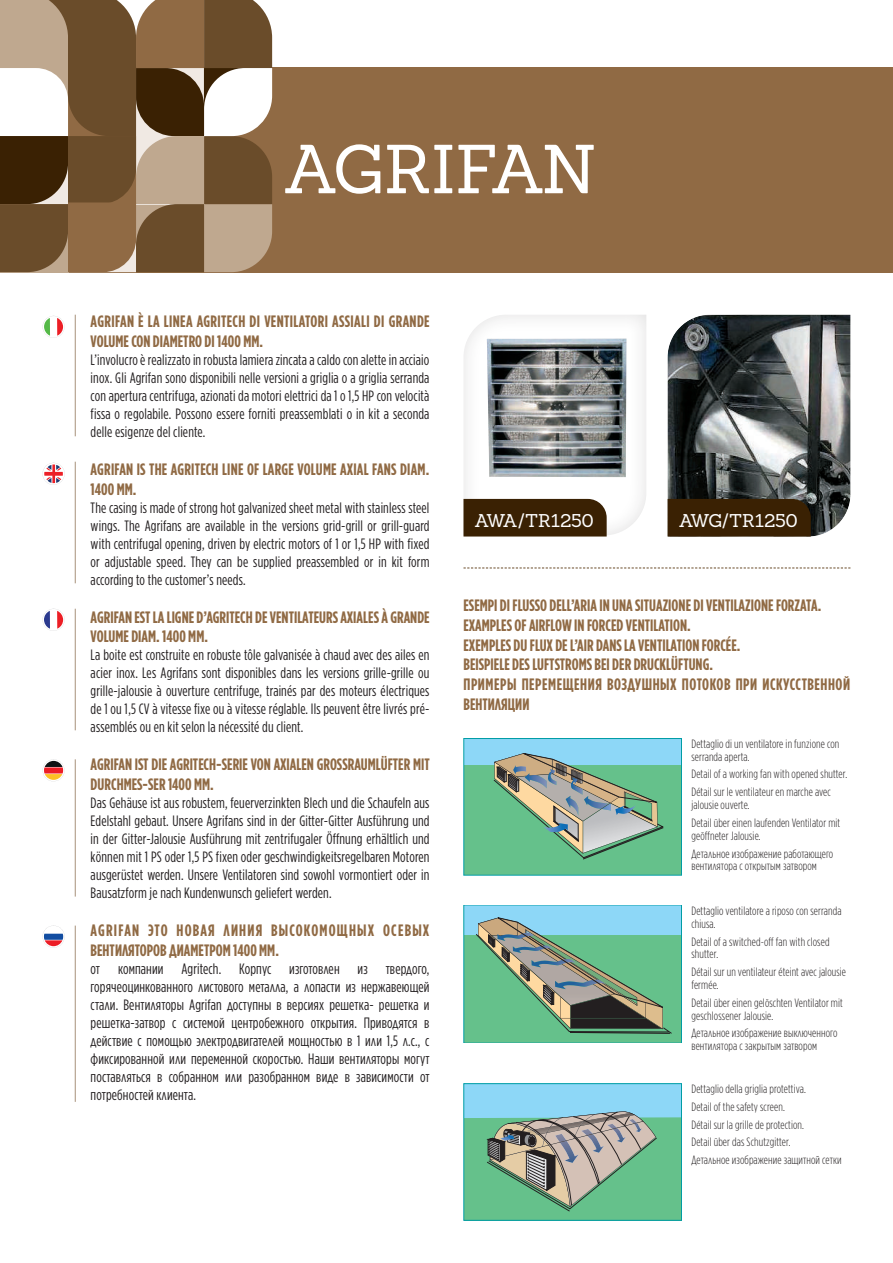
<style>
.page{position:relative;width:893px;height:1263px;background:#fff}
.page>*{position:absolute;margin:0;border:0;box-sizing:border-box;transform-origin:0 0}
.t1{font:67.5px "Sanchez";letter-spacing:-.045em;color:#fff}
.t2{font:18px "Sanchez";color:#fff}
.t3{font:700 16.5px/19.8px "Gotham Condensed";color:#906a44}
.t4{font:700 16.5px/19.8px "Gotham Condensed";letter-spacing:.02em;color:#906a44}
.t5{font:700 16.5px/19.8px "Gotham Cond";letter-spacing:.055em;color:#906a44}
.t6{font:700 16.5px/19.8px "Gotham Cond";letter-spacing:.035em;color:#906a44}
.t7{font:15px/18px "Gotham Condensed";letter-spacing:.01em;color:#231f20;text-align:justify}
.t8{font:15px/18px "Gotham Cond";letter-spacing:.01em;color:#231f20;text-align:justify}
.t9{font:300 12px/17.9px "Gotham Cond";letter-spacing:.01em;color:#231f20}
</style>
<div class="page">
<div style="left:0;top:67px;width:893px;height:205px;background:#906a44"></div>
<svg style="left:0;top:0;width:272px;height:272px;background:#8e7559"></svg>
<svg style="left:43px;top:463px;width:22px;height:22px"></svg>
<svg style="left:43px;top:316px;width:22px;height:22px"></svg>
<svg style="left:43px;top:609px;width:22px;height:22px"></svg>
<svg style="left:43px;top:759px;width:22px;height:22px"></svg>
<hr style="left:75px;top:609px;width:1px;height:121px;background:#a7917b">
<hr style="left:75px;top:759px;width:1px;height:137px;background:#a7917b">
<hr style="left:75px;top:925px;width:1px;height:177px;background:#a7917b">
<hr style="left:75px;top:462px;width:1px;height:121px;background:#a7917b">
<hr style="left:75px;top:315px;width:1px;height:121px;background:#a7917b">
<svg style="left:463px;top:568px;width:387px;height:1px"></svg>
<svg style="left:43px;top:925px;width:22px;height:23px"></svg>
<svg style="left:463px;top:315px;width:183px;height:221px"></svg>
<svg style="left:668px;top:315px;width:182px;height:221px;background:#565754"></svg>
<div style="left:464px;top:738px;width:217px;height:137px;background:#65c18b"></div>
<div style="left:464px;top:738px;width:217px;height:27px;background:#8dd7f7"></div>
<div style="left:463px;top:738px;width:219px;height:137px;border:1px solid #009da5"></div>
<svg style="left:493px;top:753px;width:171px;height:106px"></svg>
<div style="left:464px;top:905px;width:217px;height:138px;background:#65c18b"></div>
<div style="left:464px;top:905px;width:217px;height:30px;background:#8dd7f7"></div>
<svg style="left:476px;top:917px;width:196px;height:117px"></svg>
<div style="left:464px;top:1097px;width:217px;height:123px;background:#65c18b"></div>
<div style="left:463px;top:1083px;width:219px;height:137px;border:1px solid #009da5"></div>
<svg style="left:464px;top:1083px;width:217px;height:129px"></svg>
<h1 class="t1" style="left:283px;top:125px;width:316px">AGRIFAN</h1>
<p class="t4" style="left:91px;top:311px;width:341px">AGRIFAN È LA LINEA AGRITECH DI VENTILATORI ASSIALI DI GRANDE<br>VOLUME CON DIAMETRO DI 1400 MM.</p>
<p class="t7" style="left:91px;top:351px;width:340px">L’involucro è realizzato in robusta lamiera zincata a caldo con alette in acciaio inox. Gli Agrifan sono disponibili nelle versioni a griglia o a griglia serranda con apertura centrifuga, azionati da motori elettrici da 1 o 1,5 HP con velocità fissa o regolabile. Possono essere forniti preassemblati o in kit a seconda delle esigenze del cliente.</p>
<p class="t3" style="left:91px;top:459px;width:340px">AGRIFAN IS THE AGRITECH LINE OF LARGE VOLUME AXIAL FANS DIAM.<br>1400 MM.</p>
<p class="t7" style="left:91px;top:498px;width:340px">The casing is made of strong hot galvanized sheet metal with stainless steel wings. The Agrifans are available in the versions grid-grill or grill-guard with centrifugal opening, driven by electric motors of 1 or 1,5 HP with fixed or adjustable speed. They can be supplied preassembled or in kit form according to the customer’s needs.</p>
<p class="t3" style="left:91px;top:606px;width:341px">AGRIFAN EST LA LIGNE D’AGRITECH DE VENTILATEURS AXIALES À GRANDE<br>VOLUME DIAM. 1400 MM.</p>
<p class="t7" style="left:91px;top:646px;width:340px">La boite est construite en robuste tôle galvanisée à chaud avec des ailes en acier inox. Les Agrifans sont disponibles dans les versions grille-grille ou grille-jalousie à ouverture centrifuge, trainés par des moteurs électriques de 1 ou 1,5 CV à vitesse fixe ou à vitesse réglable. Ils peuvent être livrés pré&shy;assemblés ou en kit selon la nécessité du client.</p>
<p class="t3" style="left:91px;top:754px;width:341px">AGRIFAN IST DIE AGRITECH-SERIE VON AXIALEN GROSSRAUMLÜFTER MIT<br>DURCHMES-SER 1400 MM.</p>
<p class="t7" style="left:91px;top:793px;width:340px">Das Gehäuse ist aus robustem, feuerverzinkten Blech und die Schaufeln aus Edelstahl gebaut. Unsere Agrifans sind in der Gitter-Gitter Ausführung und in der Gitter-Jalousie Ausführung mit zentrifugaler Öffnung erhältlich und können mit 1 PS oder 1,5 PS fixen oder geschwindigkeitsregelbaren Motoren ausgerüstet werden. Unsere Ventilatoren sind sowohl vormontiert oder in Bausatzform je nach Kundenwunsch geliefert werden.</p>
<p class="t5" style="left:91px;top:920px;width:340px">AGRIFAN ЭТО НОВАЯ ЛИНИЯ ВЫСОКОМОЩНЫХ ОСЕВЫХ<br>ВЕНТИЛЯТОРОВ ДИАМЕТРОМ 1400 ММ.</p>
<p class="t8" style="left:91px;top:959px;width:340px">от компании Agritech. Корпус изготовлен из твердого, горячеоцинкованного листового металла, а лопасти из нержавеющей стали. Вентиляторы Agrifan доступны в версиях решетка- решетка и решетка-затвор с системой центробежного открытия. Приводятся в действие с помощью электродвигателей мощностью в 1 или 1,5 л.с., с фиксированной или переменной скоростью. Наши вентиляторы могут поставляться в собранном или разобранном виде в зависимости от потребностей клиента.</p>
<p class="t2" style="left:475px;top:509px;width:121px">AWA/TR1250</p>
<p class="t2" style="left:679px;top:509px;width:120px">AWG/TR1250</p>
<p class="t3" style="left:463px;top:595px;width:359px">ESEMPI DI FLUSSO DELL’ARIA IN UNA SITUAZIONE DI VENTILAZIONE FORZATA.<br>EXAMPLES OF AIRFLOW IN FORCED VENTILATION.<br>EXEMPLES DU FLUX DE L’AIR DANS LA VENTILATION FORCÉE.<br>BEISPIELE DES LUFTSTROMS BEI DER DRUCKLÜFTUNG.</p>
<p class="t6" style="left:463px;top:674px;width:388px">ПРИМЕРЫ ПЕРЕМЕЩЕНИЯ ВОЗДУШНЫХ ПОТОКОВ ПРИ ИСКУССТВЕННОЙ<br>ВЕНТИЛЯЦИИ</p>
<p class="t9" style="left:691px;top:737px;width:149px;line-height:12.8px">Dettaglio di un ventilatore in funzione con serranda aperta.</p>
<p class="t9" style="left:691px;top:765px;width:157px">Detail of a working fan with opened shutter.<br>Détail sur le ventilateur en marche avec</p>
<p class="t9" style="left:691px;top:796px;width:150px">jalousie ouverte.<br>Detail über einen laufenden Ventilator mit</p>
<p class="t9" style="left:691px;top:826px;width:143px">geöffneter Jalousie.<br>Детальное изображение работающего</p>
<p class="t9" style="left:691px;top:857px;width:127px">вентилятора с открытым затвором</p>
<p class="t9" style="left:691px;top:904px;width:152px;line-height:12.8px">Dettaglio ventilatore a riposo con serranda chiusa.</p>
<p class="t9" style="left:691px;top:935px;width:140px;line-height:12.8px">Detail of a switched-off fan with closed shutter.</p>
<p class="t9" style="left:691px;top:965px;width:156px;line-height:12.8px">Détail sur un ventilateur éteint avec jalousie fermée.</p>
<p class="t9" style="left:691px;top:996px;width:153px;line-height:12.8px">Detail über einen gelöschten Ventilator mit geschlossener Jalousie.</p>
<p class="t9" style="left:691px;top:1027px;width:148px;line-height:12.8px">Детальное изображение выключенного вентилятора с закрытым затвором</p>
<p class="t9" style="left:691px;top:1079px;width:152px">Dettaglio della griglia protettiva.<br>Detail of the safety screen.<br>Détail sur la grille de protection.<br>Detail über das Schutzgitter.<br>Детальное изображение защитной сетки</p>
</div>
